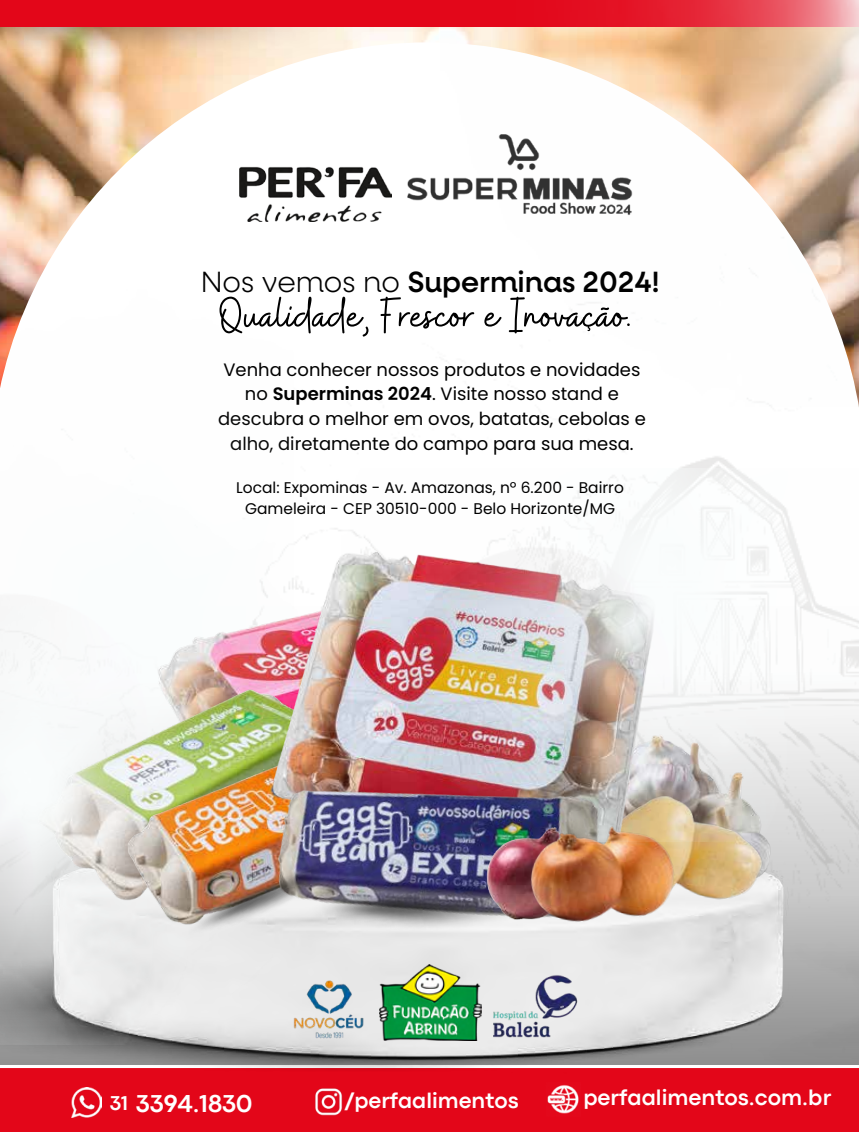
<style>
.page{position:relative;width:859px;height:1132px;background:#fff}
.page>*{position:absolute;margin:0;border:0;box-sizing:border-box;transform-origin:0 0}
.t1{font:51px "Buffalo";color:#000}
.t2{font:500 29.4px "Neulis Alt";color:#000}
.t3{font:700 25.5px "Codec Pro";color:#fff}
.t4{font:700 22.5px "Codec Pro";color:#fff}
.t5{font:700 22.35px "Codec Pro";color:#fff}
.t6{font:700 20.85px "Codec Pro";color:#fff}
.t7{font:18px/24.6px "Poppins";color:#000;text-align:center}
.t8{font:15.45px/21.1px "Poppins";color:#000;text-align:center}
.s1{font-weight:300}
.s2{font-weight:600}
</style>
<div class="page">
<svg style="left:0;top:42px;width:424px;height:165px"></svg>
<img style="left:0;top:207px;width:859px;height:261px">
<div style="left:0;top:1073px;width:859px;height:58px;background:#e30619"></div>
<img style="left:0;top:26px;width:373px;height:97px">
<div style="left:0;top:0;width:859px;height:26px;background:#e30619"></div>
<img style="left:399px;top:104px;width:41px;height:146px">
<img style="left:0;top:841px;width:859px;height:232px">
<img style="left:0;top:289px;width:293px;height:778px">
<img style="left:807px;top:841px;width:25px;height:93px">
<img style="left:741px;top:841px;width:66px;height:107px">
<img style="left:239px;top:154px;width:152px;height:67px">
<img style="left:303px;top:1075px;width:51px;height:51px">
<img style="left:478px;top:841px;width:263px;height:128px">
<img style="left:545px;top:1081px;width:35px;height:35px">
<img style="left:71px;top:1086px;width:31px;height:31px">
<img style="left:0;top:445px;width:341px;height:599px">
<img style="left:341px;top:468px;width:518px;height:373px">
<img style="left:440px;top:0;width:419px;height:406px">
<img style="left:361px;top:848px;width:181px;height:115px">
<img style="left:170px;top:815px;width:191px;height:155px">
<img style="left:290px;top:970px;width:77px;height:76px">
<img style="left:379px;top:963px;width:99px;height:77px">
<img style="left:478px;top:957px;width:109px;height:97px">
<h2 class="t2" style="left:201px;top:265px;width:460px"><span class="s1">Nos vemos no</span> Superminas 2024!</h2>
<h1 class="t1" style="left:219px;top:286px;width:413px">Qualidade, Frescor e Inovação.</h1>
<p class="t7" style="left:218px;top:357px;width:429px">Venha conhecer nossos produtos e novidades no <span class="s2">Superminas 2024</span>. Visite nosso stand e descubra o melhor em ovos, batatas, cebolas e alho, diretamente do campo para sua mesa.</p>
<p class="t8" style="left:236px;top:477px;width:389px">Local: Expominas - Av. Amazonas, nº 6.200 - Bairro<br>Gameleira - CEP 30510-000 - Belo Horizonte/MG</p>
<p class="t6" style="left:110px;top:1089px;width:20px">31</p>
<p class="t5" style="left:345px;top:1086px;width:175px">/perfaalimentos</p>
<p class="t4" style="left:583px;top:1083px;width:249px">perfaalimentos.com.br</p>
<h3 class="t3" style="left:136px;top:1087px;width:118px">3394.1830</h3>
</div>
